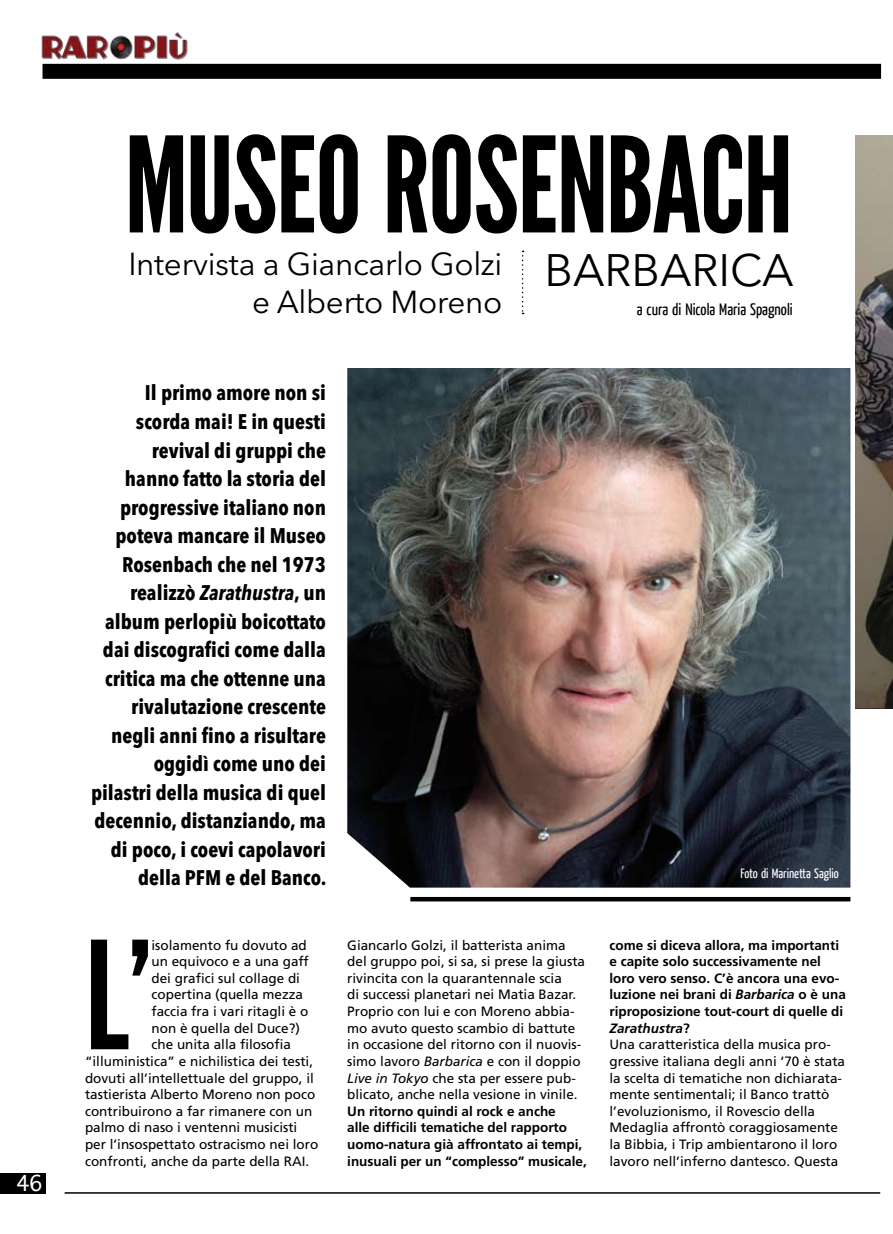
<style>
.page{position:relative;width:893px;height:1234px;background:#fff}
.page>*{position:absolute;margin:0;border:0;box-sizing:border-box;transform-origin:0 0}
.t1{font:149.1px "League Gothic";color:#000}
.t2{font:132px "League Gothic";letter-spacing:-.015em;color:#000}
.t3{font:45px "Avenir Next LT Pro";color:#000}
.t4{font:31.5px/37.8px "Avenir Next LT Pro";letter-spacing:-.01em;color:#000;text-align:right}
.t5{font:700 condensed 21px/28.5px "Avenir Next LT Pro";color:#000;text-align:right}
.t6{font:21px "Monaco";color:#fff}
.t7{font:16.5px "Yanone Kaffeesatz";color:#000}
.t8{font:13.5px/16.6px "Frutiger";color:#000}
.t9{font:700 13.5px/16.6px "Frutiger";color:#000}
.t10{font:13.5px "Yanone Kaffeesatz";color:#fff}
.s1{font-style:italic}
.s2{font-weight:700}
.s3{font-weight:700;font-style:italic}
</style>
<div class="page">
<hr style="left:65px;top:1191px;width:815px;height:2px;background:#000">
<div style="left:0;top:1172px;width:46px;height:21px;background:#000"></div>
<div style="left:43px;top:64px;width:838px;height:15px;background:#000"></div>
<img style="left:41px;top:32px;width:147px;height:28px">
<img style="left:856px;top:135px;width:36px;height:573px">
<img style="left:347px;top:368px;width:503px;height:519px">
<svg style="left:522px;top:250px;width:2px;height:64px"></svg>
<div style="left:410px;top:896px;width:440px;height:5px;background:#000"></div>
<h3 class="t6" style="left:17px;top:1170px;width:27px">46</h3>
<h2 class="t2" style="left:124px;top:107px;width:670px">MUSEO ROSENBACH</h2>
<h3 class="t3" style="left:544px;top:243px;width:251px">BARBARICA</h3>
<p class="t7" style="left:637px;top:298px;width:157px">a cura di Nicola Maria Spagnoli</p>
<h3 class="t4" style="left:128px;top:245px;width:375px">Intervista a Giancarlo Golzi e Alberto Moreno</h3>
<p class="t5" style="left:91px;top:378px;width:237px">Il primo amore non si scorda mai! E in questi revival di gruppi che<br>hanno fatto la storia del progressive italiano non poteva mancare il Museo<br>Rosenbach che nel 1973 realizzò <span class="s1">Zarathustra</span>, un album perlopiù boicottato dai discografici come dalla critica ma che ottenne una rivalutazione crescente negli anni fino a risultare oggidì come uno dei pilastri della musica di quel decennio, distanziando, ma di poco, i coevi capolavori della PFM e del Banco.</p>
<h1 class="t1" style="left:85px;top:907px;width:68px">L’</h1>
<p class="t8" style="left:152px;top:936px;width:157px">isolamento fu dovuto ad</p>
<p class="t8" style="left:152px;top:952px;width:159px">un equivoco e a una gaff</p>
<p class="t8" style="left:152px;top:969px;width:150px">dei grafici sul collage di</p>
<p class="t8" style="left:152px;top:986px;width:153px">copertina (quella mezza</p>
<p class="t8" style="left:152px;top:1002px;width:158px">faccia fra i vari ritagli è o</p>
<p class="t8" style="left:152px;top:1019px;width:150px">non è quella del Duce?)</p>
<p class="t8" style="left:152px;top:1035px;width:141px">che unita alla filosofia</p>
<p class="t8" style="left:85px;top:1052px;width:230px">“illuministica” e nichilistica dei testi,</p>
<p class="t8" style="left:85px;top:1069px;width:230px">dovuti all’intellettuale del gruppo, il</p>
<p class="t8" style="left:85px;top:1085px;width:232px">tastierista Alberto Moreno non poco</p>
<p class="t8" style="left:85px;top:1102px;width:229px">contribuirono a far rimanere con un</p>
<p class="t8" style="left:85px;top:1118px;width:214px">palmo di naso i ventenni musicisti</p>
<p class="t8" style="left:85px;top:1135px;width:235px">per l’insospettato ostracismo nei loro</p>
<p class="t8" style="left:85px;top:1152px;width:226px">confronti, anche da parte della RAI.</p>
<p class="t8" style="left:347px;top:936px;width:239px">Giancarlo Golzi, il batterista anima del gruppo poi, si sa, si prese la giusta rivincita con la quarantennale scia<br>di successi planetari nei Matia Bazar.<br>Proprio con lui e con Moreno abbia&shy;mo avuto questo scambio di battute in occasione del ritorno con il nuovis&shy;simo lavoro <span class="s1">Barbarica</span> e con il doppio <span class="s1">Live in Tokyo</span> che sta per essere pub&shy;blicato, anche nella vesione in vinile.</p>
<p class="t9" style="left:347px;top:1102px;width:241px">Un ritorno quindi al rock e anche<br>alle difficili tematiche del rapporto uomo-natura già affrontato ai tempi, inusuali per un “complesso” musicale,</p>
<p class="t10" style="left:740px;top:864px;width:100px">Foto di Marinetta Saglio</p>
<p class="t8" style="left:609px;top:936px;width:238px"><span class="s2">come si diceva allora, ma importanti e capite solo successivamente nel loro vero senso. C’è ancora una evo&shy;luzione nei brani di</span> <span class="s3">Barbarica</span> <span class="s2">o è una riproposizione tout-court di quelle di </span><span class="s3">Zarathustra</span><span class="s2">?<br></span>Una caratteristica della musica pro&shy;gressive italiana degli anni ‘70 è stata la scelta di tematiche non dichiarata&shy;mente sentimentali; il Banco trattò l’evoluzionismo, il Rovescio della Medaglia affrontò coraggiosamente la Bibbia, i Trip ambientarono il loro lavoro nell’inferno dantesco. Questa</p>
</div>
